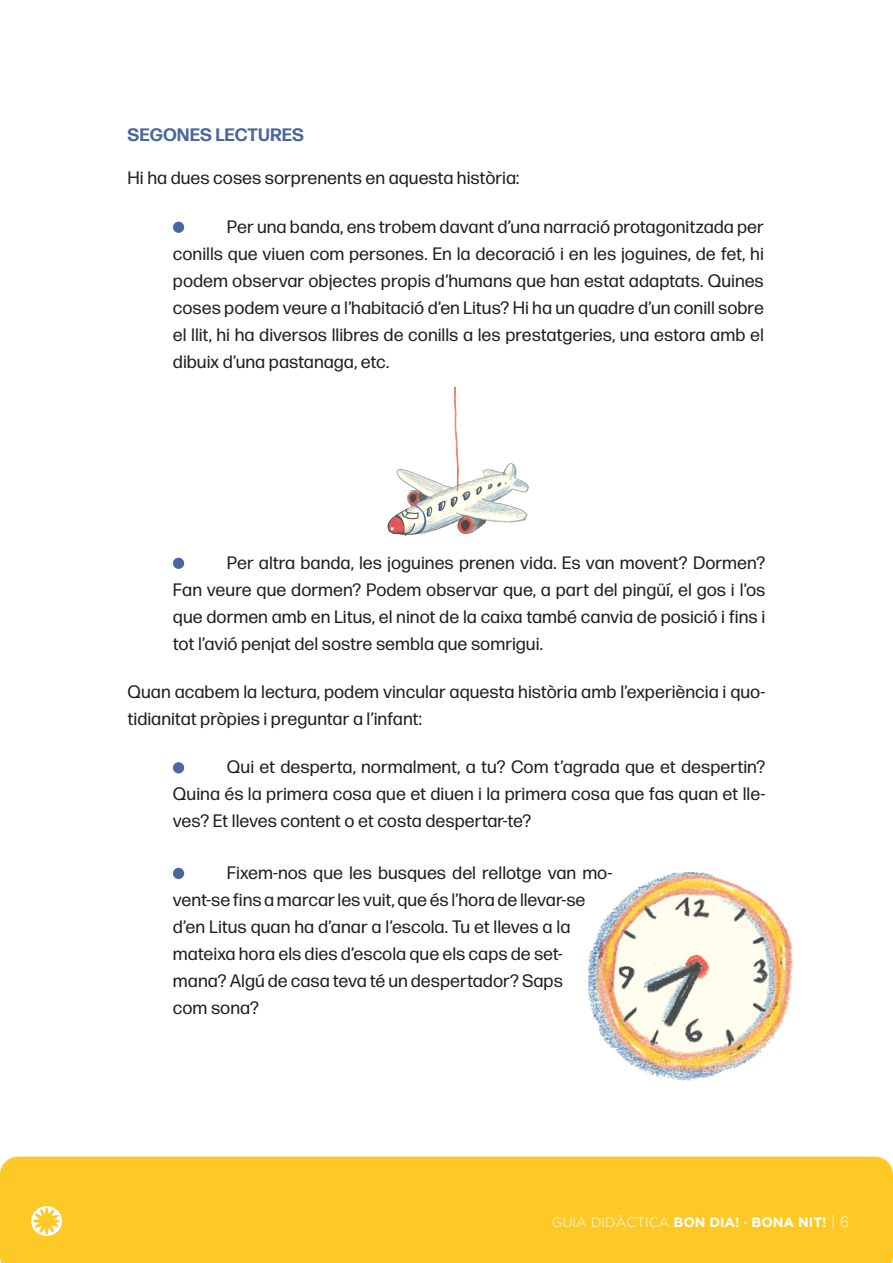
<style>
.page{position:relative;width:893px;height:1263px;background:#fff}
.page>*{position:absolute;margin:0;border:0;box-sizing:border-box;transform-origin:0 0}
.textbase{font:18px/27px "Forma DJR Micro";color:#231f20;text-align:justify}
.Subtítol{font:700 18px "Forma DJR Micro";color:#4a689e}
.t1{font:700 13.5px "Gotham";color:#fff}
.s1{font-weight:300}
.s2{font-weight:300;font-size:15px}
</style>
<div class="page">
<div style="left:0;top:1156px;width:893px;height:107px;background:#fec927"></div>
<svg style="left:31px;top:1206px;width:31px;height:30px"></svg>
<div style="left:173px;top:222px;width:11px;height:11px;background:#4a689e;border-radius:50%"></div>
<div style="left:173px;top:558px;width:11px;height:11px;background:#4a689e;border-radius:50%"></div>
<img style="left:387px;top:388px;width:142px;height:148px">
<div style="left:173px;top:762px;width:11px;height:11px;background:#4a689e;border-radius:50%"></div>
<div style="left:173px;top:868px;width:11px;height:11px;background:#4a689e;border-radius:50%"></div>
<img style="left:588px;top:871px;width:206px;height:210px">
<p class="Subtítol" style="left:128px;top:123px;width:178px">SEGONES LECTURES</p>
<p class="textbase" style="left:128px;top:163px;width:393px">Hi ha dues coses sorprenents en aquesta història:</p>
<p class="textbase" style="left:173px;top:213px;width:593px;text-indent:54px">Per una banda, ens trobem davant d’una narració protagonitzada per conills que viuen com persones. En la decoració i en les joguines, de fet, hi podem observar objectes propis d’humans que han estat adaptats. Quines coses podem veure a l’habitació d’en Litus? Hi ha un quadre d’un conill sobre el llit, hi ha diversos llibres de conills a les prestatgeries, una estora amb el dibuix d’una pastanaga, etc.</p>
<p class="textbase" style="left:173px;top:549px;width:594px;text-indent:54px">Per altra banda, les joguines prenen vida. Es van movent? Dormen?<br>Fan veure que dormen? Podem observar que, a part del pingüí, el gos i l’os que dormen amb en Litus, el ninot de la caixa també canvia de posició i fins i tot l’avió penjat del sostre sembla que somrigui.</p>
<p class="textbase" style="left:128px;top:678px;width:639px">Quan acabem la lectura, podem vincular aquesta història amb l’experiència i quo&shy;tidianitat pròpies i preguntar a l’infant:</p>
<p class="textbase" style="left:173px;top:753px;width:594px;text-indent:54px">Qui et desperta, normalment, a tu? Com t’agrada que et despertin?<br>Quina és la primera cosa que et diuen i la primera cosa que fas quan et lle&shy;ves? Et lleves content o et costa despertar-te?</p>
<p class="textbase" style="left:173px;top:859px;width:441px;text-align:left;text-indent:54px">Fixem-nos que les busques del rellotge van mo&shy;vent-se fins a marcar les vuit, que és l’hora de llevar-se d’en Litus quan ha d’anar a l’escola. Tu et lleves a la mateixa hora els dies d’escola que els caps de set&shy;mana? Algú de casa teva té un despertador? Saps<br>com sona?</p>
<p class="t1" style="left:552px;top:1214px;width:299px"><span class="s1">GUIA DIDÀCTICA</span> BON DIA! · BONA NIT! <span class="s2">| 6</span></p>
</div>
